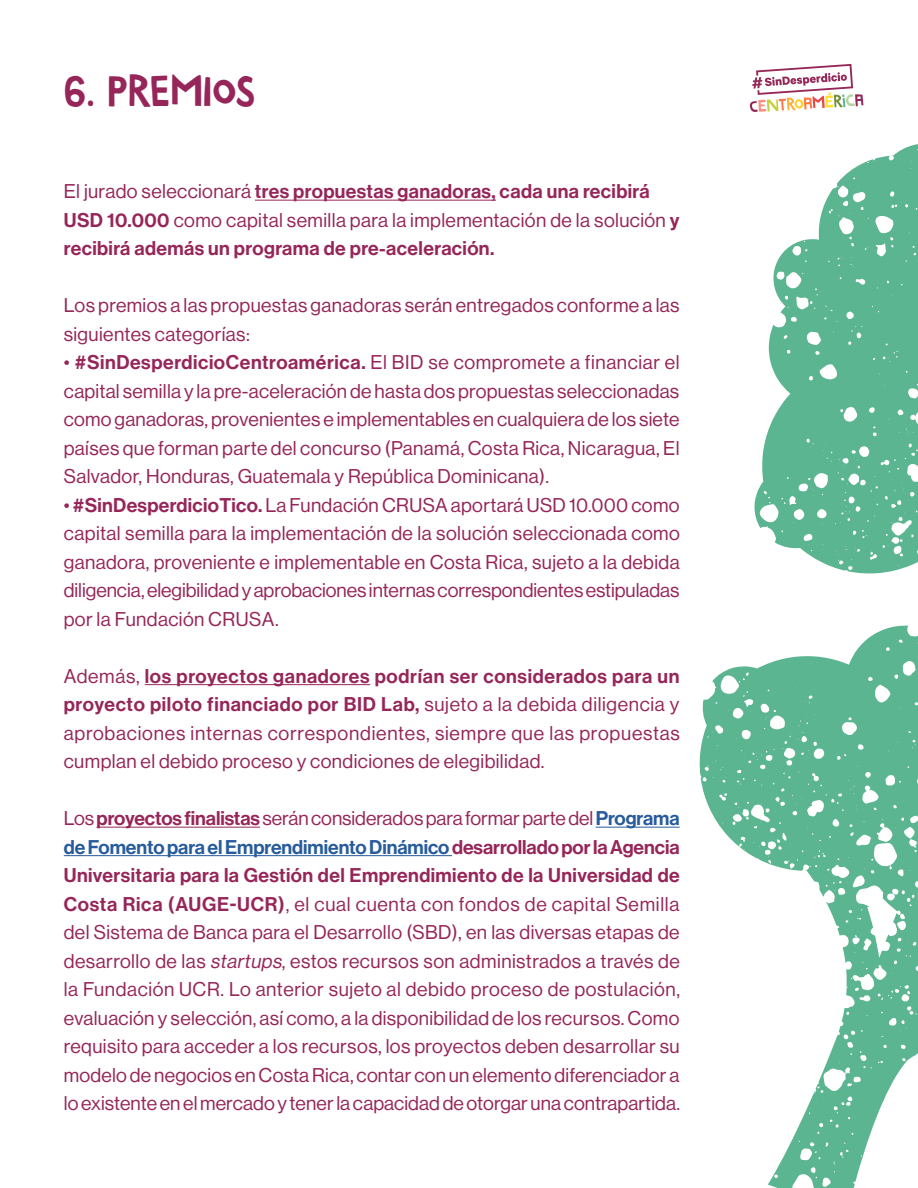
<style>
.page{position:relative;width:918px;height:1188px;background:#fff}
.page>*{position:absolute;margin:0;border:0;box-sizing:border-box;transform-origin:0 0}
.t1{font:45px "Marujo";color:#962659}
.t2{font:19.5px/28.5px "Haas Grot Disp 55 Roman";letter-spacing:.02em;color:#962659;text-align:justify}
.t3{font:500 19.5px/28.5px "Haas Grot Disp 65";letter-spacing:.02em;color:#962659}
.t4{font:19.5px "Haas Grot Disp 55 Roman";color:#962659}
.s1{font-family:"Haas Grot Disp 55 Roman";font-weight:400}
.s2{font-family:"Haas Grot Disp 65";font-weight:500}
.s3{font-family:"Haas Grot Disp 65";font-weight:500;color:#275b9b}
.s4{color:#275b9b}
.s5{font-style:italic}
</style>
<div class="page">
<svg style="left:750px;top:64px;width:113px;height:48px"></svg>
<hr style="left:255px;top:200px;width:241px;height:1px;background:#962659">
<hr style="left:145px;top:684px;width:225px;height:1px;background:#962659">
<hr style="left:97px;top:827px;width:163px;height:1px;background:#962659">
<hr style="left:596px;top:827px;width:84px;height:1px;background:#275b9b">
<hr style="left:64px;top:855px;width:388px;height:1px;background:#275b9b">
<svg style="left:700px;top:644px;width:218px;height:544px"></svg>
<svg style="left:754px;top:144px;width:164px;height:500px;fill:#5cb591"></svg>
<h1 class="t1" style="left:64px;top:64px;width:193px">6. PREMIOS</h1>
<p class="t3" style="left:64px;top:177px;width:587px"><span class="s1">El jurado seleccionará</span> tres propuestas ganadoras, cada una recibirá</p>
<p class="t2" style="left:64px;top:206px;width:617px"><span class="s2">USD 10.000</span> como capital semilla para la implementación de la solución <span class="s2">y</span></p>
<p class="t3" style="left:64px;top:234px;width:432px">recibirá además un programa de pre-aceleración.</p>
<p class="t2" style="left:64px;top:291px;width:617px">Los premios a las propuestas ganadoras serán entregados conforme a las siguientes categorías:</p>
<p class="t2" style="left:64px;top:348px;width:618px">• <span class="s2">#SinDesperdicioCentroamérica.</span> El BID se compromete a financiar el capital semilla y la pre-aceleración de hasta dos propuestas seleccionadas como ganadoras, provenientes e implementables en cualquiera de los siete países que forman parte del concurso (Panamá, Costa Rica, Nicaragua, El Salvador, Honduras, Guatemala y República Dominicana).</p>
<p class="t2" style="left:64px;top:491px;width:618px">• <span class="s2">#SinDesperdicioTico.</span> La Fundación CRUSA aportará USD 10.000 como capital semilla para la implementación de la solución seleccionada como ganadora, proveniente e implementable en Costa Rica, sujeto a la debida diligencia, elegibilidad y aprobaciones internas correspondientes estipuladas por la Fundación CRUSA.</p>
<p class="t3" style="left:64px;top:662px;width:617px"><span class="s1">Además,</span> los proyectos ganadores podrían ser considerados para un proyecto piloto financiado por BID Lab, <span class="s1">sujeto a la debida diligencia y</span></p>
<p class="t2" style="left:64px;top:719px;width:618px">aprobaciones internas correspondientes, siempre que las propuestas cumplan el debido proceso y condiciones de elegibilidad.</p>
<p class="t4" style="left:64px;top:807px;width:617px">Los <span class="s2">proyectos finalistas</span> serán considerados para formar parte del <span class="s3">Programa</span></p>
<p class="t3" style="left:64px;top:833px;width:618px"><span class="s4">de Fomento para el Emprendimiento Dinámico</span> desarrollado por la Agencia<br>Universitaria para la Gestión del Emprendimiento de la Universidad de</p>
<p class="t2" style="left:64px;top:890px;width:618px"><span class="s2">Costa Rica (AUGE-UCR)</span>, el cual cuenta con fondos de capital Semilla del Sistema de Banca para el Desarrollo (SBD), en las diversas etapas de desarrollo de las <span class="s5">startups</span>, estos recursos son administrados a través de la Fundación UCR. Lo anterior sujeto al debido proceso de postulación, evaluación y selección, así como, a la disponibilidad de los recursos. Como requisito para acceder a los recursos, los proyectos deben desarrollar su modelo de negocios en Costa Rica, contar con un elemento diferenciador a lo existente en el mercado y tener la capacidad de otorgar una contrapartida.</p>
</div>
